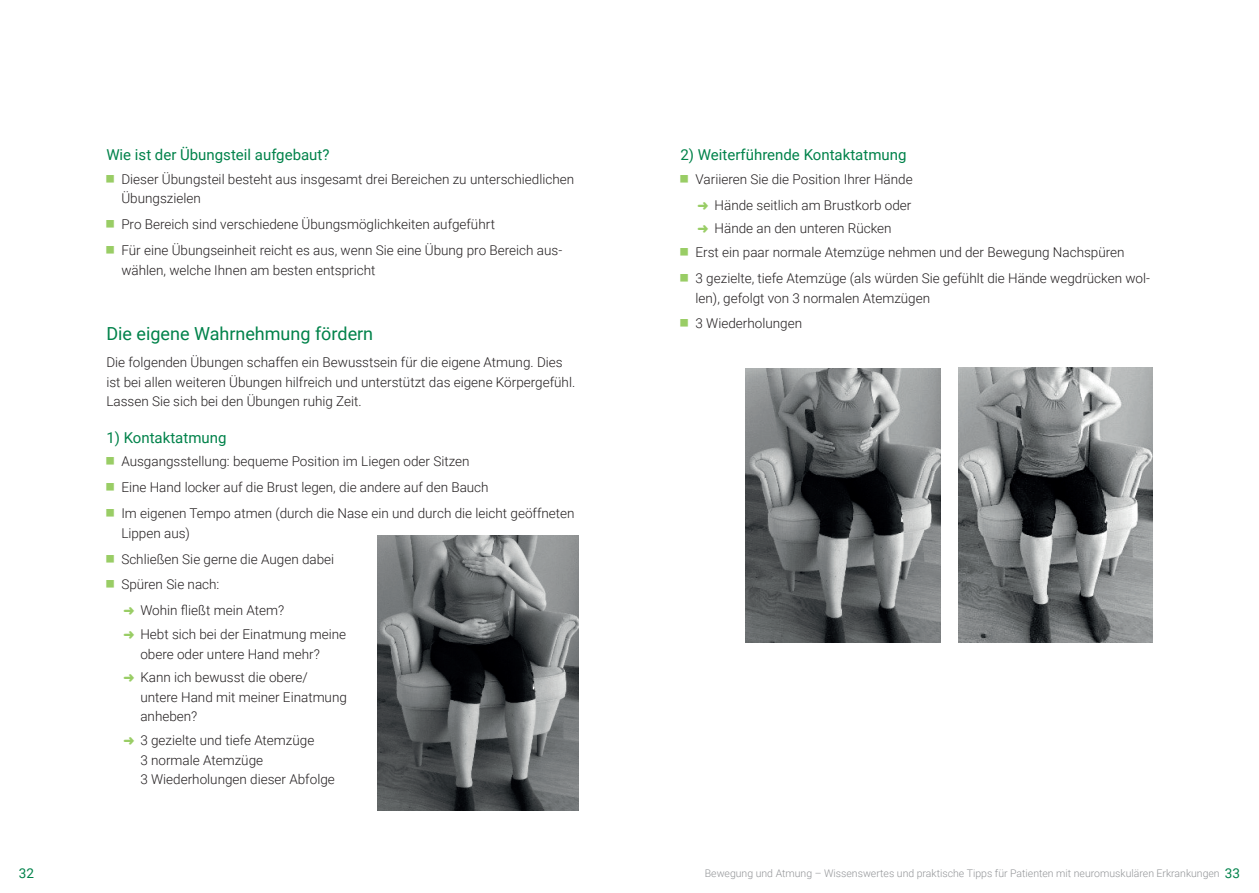
<style>
.page{position:relative;width:1259px;height:893px;background:#fff}
.page>*{position:absolute;margin:0;border:0;box-sizing:border-box;transform-origin:0 0}
.t1{font:18px "Roboto";color:#01824a}
.t2{font:15px "Roboto";color:#01824a}
.t3{font:300 13.5px/19.5px "Roboto";color:#231f20}
.t4{font:13.5px "Roboto";color:#01824a}
.t5{font:300 10.5px "Roboto";color:#939598}
.s1{font-weight:400;font-size:13.5px;color:#01824a}
</style>
<div class="page">
<img style="left:377px;top:536px;width:201px;height:274px">
<img style="left:958px;top:368px;width:194px;height:274px">
<img style="left:746px;top:368px;width:194px;height:274px">
<p class="t2" style="left:106px;top:144px;width:225px">Wie ist der Übungsteil aufgebaut?</p>
<p class="t3" style="left:121px;top:169px;width:454px">Dieser Übungsteil besteht aus insgesamt drei Bereichen zu unterschiedlichen<br>Übungszielen</p>
<p class="t3" style="left:121px;top:211px;width:442px;line-height:26px">Pro Bereich sind verschiedene Übungsmöglichkeiten aufgeführt<br>Für eine Übungseinheit reicht es aus, wenn Sie eine Übung pro Bereich aus-</p>
<p class="t3" style="left:121px;top:260px;width:256px">wählen, welche Ihnen am besten entspricht</p>
<h1 class="t1" style="left:106px;top:321px;width:268px">Die eigene Wahrnehmung fördern</h1>
<p class="t3" style="left:106px;top:352px;width:470px">Die folgenden Übungen schaffen ein Bewusstsein für die eigene Atmung. Dies ist bei allen weiteren Übungen hilfreich und unterstützt das eigene Körpergefühl.<br>Lassen Sie sich bei den Übungen ruhig Zeit.</p>
<p class="t2" style="left:106px;top:427px;width:122px">1) Kontaktatmung</p>
<p class="t3" style="left:121px;top:448px;width:455px;line-height:26px">Ausgangsstellung: bequeme Position im Liegen oder Sitzen<br>Eine Hand locker auf die Brust legen, die andere auf den Bauch<br>Im eigenen Tempo atmen (durch die Nase ein und durch die leicht geöffneten</p>
<p class="t3" style="left:121px;top:523px;width:70px">Lippen aus)</p>
<p class="t3" style="left:121px;top:548px;width:214px">Schließen Sie gerne die Augen dabei</p>
<p class="t3" style="left:121px;top:574px;width:100px">Spüren Sie nach:</p>
<p class="t3" style="left:140px;top:600px;width:145px">Wohin fließt mein Atem?</p>
<p class="t3" style="left:140px;top:624px;width:207px">Hebt sich bei der Einatmung meine obere oder untere Hand mehr?</p>
<p class="t3" style="left:140px;top:667px;width:208px">Kann ich bewusst die obere/ untere Hand mit meiner Einatmung anheben?</p>
<p class="t3" style="left:140px;top:730px;width:196px">3 gezielte und tiefe Atemzüge<br>3 normale Atemzüge<br>3 Wiederholungen dieser Abfolge</p>
<p class="t2" style="left:680px;top:144px;width:227px">2) Weiterführende Kontaktatmung</p>
<p class="t3" style="left:695px;top:166px;width:219px;line-height:26px;text-align:right">Variieren Sie die Position Ihrer Hände<br>Hände seitlich am Brustkorb oder</p>
<p class="t3" style="left:695px;top:216px;width:431px;line-height:23.7px;text-indent:19px">Hände an den unteren Rücken<br>Erst ein paar normale Atemzüge nehmen und der Bewegung Nachspüren</p>
<p class="t3" style="left:695px;top:268px;width:456px">3 gezielte, tiefe Atemzüge (als würden Sie gefühlt die Hände wegdrücken wol&shy;len), gefolgt von 3 normalen Atemzügen</p>
<p class="t3" style="left:695px;top:313px;width:108px">3 Wiederholungen</p>
<p class="t4" style="left:19px;top:864px;width:17px">32</p>
<p class="t5" style="left:705px;top:866px;width:537px">Bewegung und Atmung – Wissenswertes und praktische Tipps für Patienten mit neuromuskulären Erkrankungen <span class="s1">33</span></p>
</div>
